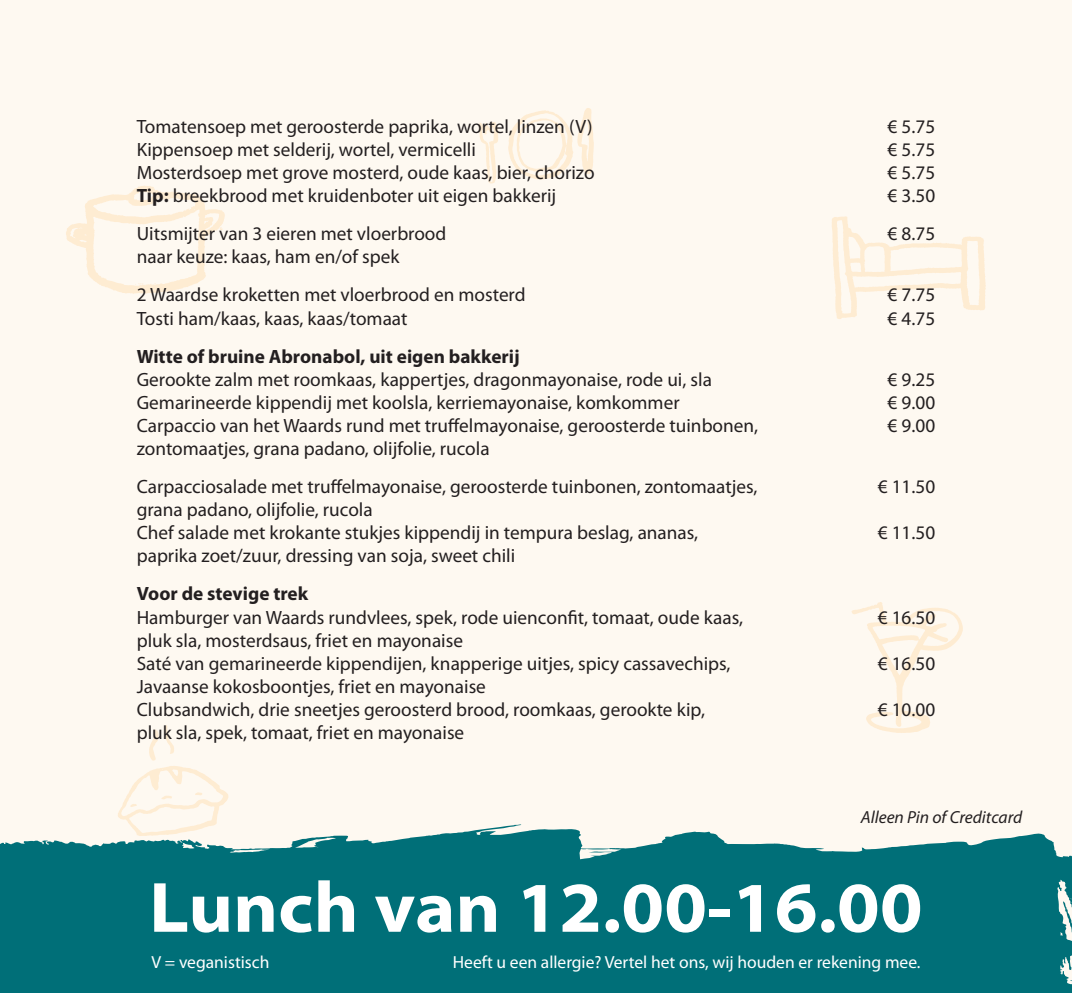
<style>
.page{position:relative;width:1072px;height:993px;background:#fff}
.page>*{position:absolute;margin:0;border:0;box-sizing:border-box;transform-origin:0 0}
.t1{font:700 semi-expanded 71.75px "Myriad Pro";color:#fff}
.PlatteTekst{font:19.25px/23.1px "Myriad Pro";color:#231f20}
.PlatteTekst-2{font:17.5px "Myriad Pro";color:#fff}
.t2{font:italic 17.5px "Myriad Pro";color:#231f20}
.s1{font-weight:700}
</style>
<div class="page">
<div style="left:0;top:0;width:1072px;height:992px;background:#fef9f1"></div>
<svg style="left:118px;top:725px;width:110px;height:99px"></svg>
<svg style="left:851px;top:602px;width:112px;height:130px"></svg>
<svg style="left:508px;top:108px;width:86px;height:72px"></svg>
<svg style="left:479px;top:122px;width:19px;height:61px"></svg>
<svg style="left:66px;top:185px;width:159px;height:109px"></svg>
<svg style="left:832px;top:216px;width:154px;height:103px"></svg>
<svg style="left:0;top:824px;width:1072px;height:168px;background:#1c7e85"></svg>
<p class="PlatteTekst" style="left:137px;top:115px;width:457px">Tomatensoep met geroosterde paprika, wortel, linzen (V)</p>
<p class="PlatteTekst" style="left:887px;top:115px;width:49px">€ 5.75</p>
<p class="PlatteTekst" style="left:137px;top:138px;width:341px">Kippensoep met selderij, wortel, vermicelli</p>
<p class="PlatteTekst" style="left:887px;top:138px;width:49px">€ 5.75</p>
<p class="PlatteTekst" style="left:137px;top:161px;width:459px">Mosterdsoep met grove mosterd, oude kaas, bier, chorizo</p>
<p class="PlatteTekst" style="left:887px;top:161px;width:49px">€ 5.75</p>
<p class="PlatteTekst" style="left:137px;top:184px;width:421px"><span class="s1">Tip:</span> breekbrood met kruidenboter uit eigen bakkerij</p>
<p class="PlatteTekst" style="left:887px;top:184px;width:49px">€ 3.50</p>
<p class="PlatteTekst" style="left:137px;top:222px;width:311px">Uitsmijter van 3 eieren met vloerbrood</p>
<p class="PlatteTekst" style="left:887px;top:222px;width:49px">€ 8.75</p>
<p class="PlatteTekst" style="left:137px;top:245px;width:264px">naar keuze: kaas, ham en/of spek</p>
<p class="PlatteTekst" style="left:137px;top:283px;width:390px">2 Waardse kroketten met vloerbrood en mosterd</p>
<p class="PlatteTekst" style="left:887px;top:283px;width:49px">€ 7.75</p>
<p class="PlatteTekst" style="left:137px;top:306px;width:272px">Tosti ham/kaas, kaas, kaas/tomaat</p>
<p class="PlatteTekst" style="left:887px;top:306px;width:49px">€ 4.75</p>
<p class="PlatteTekst" style="left:137px;top:344px;width:577px"><span class="s1">Witte of bruine Abronabol, uit eigen bakkerij<br></span>Gerookte zalm met roomkaas, kappertjes, dragonmayonaise, rode ui, sla</p>
<p class="PlatteTekst" style="left:887px;top:367px;width:49px">€ 9.25</p>
<p class="PlatteTekst" style="left:137px;top:390px;width:544px">Gemarineerde kippendij met koolsla, kerriemayonaise, komkommer</p>
<p class="PlatteTekst" style="left:887px;top:390px;width:49px">€ 9.00</p>
<p class="PlatteTekst" style="left:137px;top:413px;width:623px">Carpaccio van het Waards rund met truffelmayonaise, geroosterde tuinbonen,</p>
<p class="PlatteTekst" style="left:887px;top:413px;width:49px">€ 9.00</p>
<p class="PlatteTekst" style="left:137px;top:436px;width:354px">zontomaatjes, grana padano, olijfolie, rucola</p>
<p class="PlatteTekst" style="left:137px;top:474px;width:622px">Carpacciosalade met truffelmayonaise, geroosterde tuinbonen, zontomaatjes,</p>
<p class="PlatteTekst" style="left:877px;top:474px;width:59px">€ 11.50</p>
<p class="PlatteTekst" style="left:137px;top:498px;width:563px">grana padano, olijfolie, rucola<br>Chef salade met krokante stukjes kippendij in tempura beslag, ananas,</p>
<p class="PlatteTekst" style="left:877px;top:521px;width:59px">€ 11.50</p>
<p class="PlatteTekst" style="left:137px;top:544px;width:380px">paprika zoet/zuur, dressing van soja, sweet chili</p>
<p class="PlatteTekst" style="left:137px;top:582px;width:608px"><span class="s1">Voor de stevige trek<br></span>Hamburger van Waards rundvlees, spek, rode uienconfit, tomaat, oude kaas,</p>
<p class="PlatteTekst" style="left:137px;top:628px;width:595px">pluk sla, mosterdsaus, friet en mayonaise<br>Saté van gemarineerde kippendijen, knapperige uitjes, spicy cassavechips,</p>
<p class="PlatteTekst" style="left:137px;top:674px;width:570px">Javaanse kokosboontjes, friet en mayonaise<br>Clubsandwich, drie sneetjes geroosterd brood, roomkaas, gerookte kip,</p>
<p class="PlatteTekst" style="left:137px;top:720px;width:329px">pluk sla, spek, tomaat, friet en mayonaise</p>
<p class="PlatteTekst" style="left:877px;top:605px;width:59px">€ 16.50</p>
<p class="PlatteTekst" style="left:877px;top:651px;width:59px">€ 16.50</p>
<p class="PlatteTekst" style="left:877px;top:697px;width:59px">€ 10.00</p>
<p class="t2" style="left:860px;top:806px;width:163px">Alleen Pin of Creditcard</p>
<p class="t1" style="left:149px;top:859px;width:775px">Lunch van 12.00-16.00</p>
<p class="PlatteTekst-2" style="left:151px;top:951px;width:119px">V = veganistisch</p>
<p class="PlatteTekst-2" style="left:453px;top:951px;width:469px">Heeft u een allergie? Vertel het ons, wij houden er rekening mee.</p>
</div>
